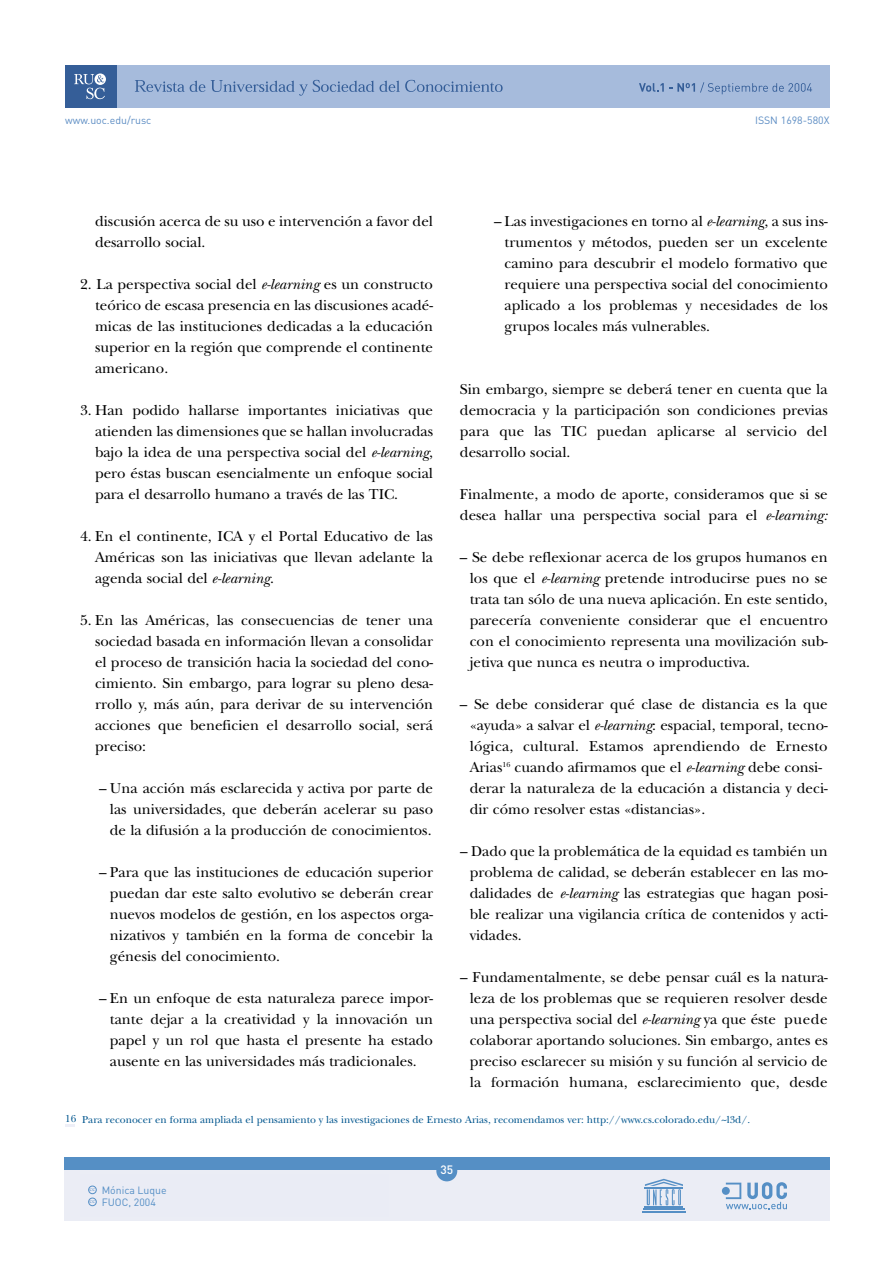
<style>
.page{position:relative;width:893px;height:1263px;background:#fff}
.page>*{position:absolute;margin:0;border:0;box-sizing:border-box;transform-origin:0 0}
.t1{font:15px/21px "New Baskerville";color:#000;text-align:justify}
.t2{font:500 12px "DIN";color:#fff}
.t3{font:10.5px "New Baskerville";color:#00558e}
.t4{font:10.5px "DIN";color:#5b8cc3}
.t5{font:10.5px "DIN";color:#548ec5}
.t6{font:600 3.9px "Adobe Caslon Pro";color:#548ec5}
.s1{font-style:italic}
</style>
<div class="page">
<div style="left:64px;top:1157px;width:765px;height:13px;background:#558fc5"></div>
<div style="left:64px;top:1170px;width:765px;height:50px;background:#ebedf5"></div>
<hr style="left:645px;top:1206px;width:38px;height:1px;background:#558fc5">
<hr style="left:643px;top:1208px;width:42px;height:2px;background:#558fc5">
<hr style="left:642px;top:1211px;width:44px;height:2px;background:#558fc5">
<svg style="left:645px;top:1179px;width:38px;height:26px"></svg>
<div style="left:436px;top:1160px;width:21px;height:21px;background:#558fc5;border-radius:50%"></div>
<svg style="left:722px;top:1182px;width:65px;height:27px"></svg>
<div style="left:86px;top:65px;width:743px;height:43px;background:#a6bbdc"></div>
<svg style="left:135px;top:80px;width:70px;height:12px"></svg>
<svg style="left:211px;top:80px;width:292px;height:16px"></svg>
<svg style="left:639px;top:82px;width:173px;height:12px"></svg>
<div style="left:65px;top:65px;width:52px;height:43px;background:#355e98"></div>
<svg style="left:74px;top:73px;width:32px;height:26px"></svg>
<svg style="left:65px;top:1124px;width:10px;height:3px"></svg>
<div style="left:88px;top:1186px;width:8px;height:8px;border:1px solid #548ec5;border-radius:50%"></div>
<div style="left:88px;top:1198px;width:8px;height:8px;border:1px solid #548ec5;border-radius:50%"></div>
<p class="t4" style="left:65px;top:113px;width:88px">www.uoc.edu/rusc</p>
<p class="t4" style="left:755px;top:113px;width:76px">ISSN 1698-580X</p>
<p class="t1" style="left:95px;top:211px;width:339px">discusión acerca de su uso e intervención a favor del desarrollo social.</p>
<p class="t1" style="left:95px;top:274px;width:340px;text-indent:-15px">2. La perspectiva social del <span class="s1">e-learning</span> es un constructo teórico de escasa presencia en las discusiones acadé&shy;micas de las instituciones dedicadas a la educación superior en la región que comprende el continente americano.</p>
<p class="t1" style="left:95px;top:400px;width:340px;text-indent:-15px">3. Han podido hallarse importantes iniciativas que atienden las dimensiones que se hallan involucradas bajo la idea de una perspectiva social del <span class="s1">e-learning</span>, pero éstas buscan esencialmente un enfoque social para el desarrollo humano a través de las TIC.</p>
<p class="t1" style="left:95px;top:526px;width:340px;text-indent:-15px">4. En el continente, ICA y el Portal Educativo de las Américas son las iniciativas que llevan adelante la agenda social del <span class="s1">e-learning</span>.</p>
<p class="t1" style="left:95px;top:610px;width:340px;text-indent:-15px">5. En las Américas, las consecuencias de tener una sociedad basada en información llevan a consolidar el proceso de transición hacia la sociedad del cono&shy;cimiento. Sin embargo, para lograr su pleno desa&shy;rrollo y, más aún, para derivar de su intervención acciones que beneficien el desarrollo social, será preciso:</p>
<p class="t1" style="left:110px;top:778px;width:325px;text-indent:-11px">– Una acción más esclarecida y activa por parte de las universidades, que deberán acelerar su paso de la difusión a la producción de conocimientos.</p>
<p class="t1" style="left:110px;top:862px;width:325px;text-indent:-11px">– Para que las instituciones de educación superior puedan dar este salto evolutivo se deberán crear nuevos modelos de gestión, en los aspectos orga&shy;nizativos y también en la forma de concebir la génesis del conocimiento.</p>
<p class="t1" style="left:110px;top:988px;width:325px;text-indent:-11px">– En un enfoque de esta naturaleza parece impor&shy;tante dejar a la creatividad y la innovación un papel y un rol que hasta el presente ha estado ausente en las universidades más tradicionales.</p>
<p class="t1" style="left:505px;top:211px;width:325px;text-indent:-11px">– Las investigaciones en torno al <span class="s1">e-learning</span>, a sus ins&shy;trumentos y métodos, pueden ser un excelente camino para descubrir el modelo formativo que requiere una perspectiva social del conocimiento aplicado a los problemas y necesidades de los grupos locales más vulnerables.</p>
<p class="t1" style="left:460px;top:379px;width:369px">Sin embargo, siempre se deberá tener en cuenta que la democracia y la participación son condiciones previas para que las TIC puedan aplicarse al servicio del desarrollo social.</p>
<p class="t1" style="left:460px;top:484px;width:369px">Finalmente, a modo de aporte, consideramos que si se desea hallar una perspectiva social para el <span class="s1">e-learning:</span></p>
<p class="t1" style="left:470px;top:547px;width:360px;text-indent:-10px">– Se debe reflexionar acerca de los grupos humanos en los que el <span class="s1">e-learning</span> pretende introducirse pues no se trata tan sólo de una nueva aplicación. En este sentido, parecería conveniente considerar que el encuentro con el conocimiento representa una movilización sub&shy;jetiva que nunca es neutra o improductiva.</p>
<p class="t1" style="left:470px;top:694px;width:360px;text-align:left;text-indent:-10px">– Se debe considerar qué clase de distancia es la que «ayuda» a salvar el <span class="s1">e-learning</span>: espacial, temporal, tecno&shy;lógica, cultural. Estamos aprendiendo de Ernesto Arias<sup>16</sup> cuando afirmamos que el <span class="s1">e-learning</span> debe consi&shy;derar la naturaleza de la educación a distancia y deci&shy;dir cómo resolver estas «distancias».</p>
<p class="t1" style="left:470px;top:841px;width:360px;text-indent:-10px">– Dado que la problemática de la equidad es también un problema de calidad, se deberán establecer en las mo&shy;dalidades de <span class="s1">e-learning</span> las estrategias que hagan posi&shy;ble realizar una vigilancia crítica de contenidos y acti&shy;vidades.</p>
<p class="t1" style="left:470px;top:967px;width:360px;text-indent:-10px">– Fundamentalmente, se debe pensar cuál es la natura&shy;leza de los problemas que se requieren resolver desde una perspectiva social del <span class="s1">e-learning</span> ya que éste puede colaborar aportando soluciones. Sin embargo, antes es preciso esclarecer su misión y su función al servicio de la formación humana, esclarecimiento que, desde</p>
<p class="t3" style="left:65px;top:1113px;width:686px">16 Para reconocer en forma ampliada el pensamiento y las investigaciones de Ernesto Arias, recomendamos ver: http://www.cs.colorado.edu/~l3d/.</p>
<p class="t6" style="left:90px;top:1188px;width:7px">CC</p>
<p class="t5" style="left:102px;top:1183px;width:66px">Mónica Luque</p>
<p class="t6" style="left:90px;top:1200px;width:7px">CC</p>
<p class="t5" style="left:102px;top:1195px;width:56px">FUOC, 2004</p>
<p class="t2" style="left:440px;top:1162px;width:14px">35</p>
</div>
